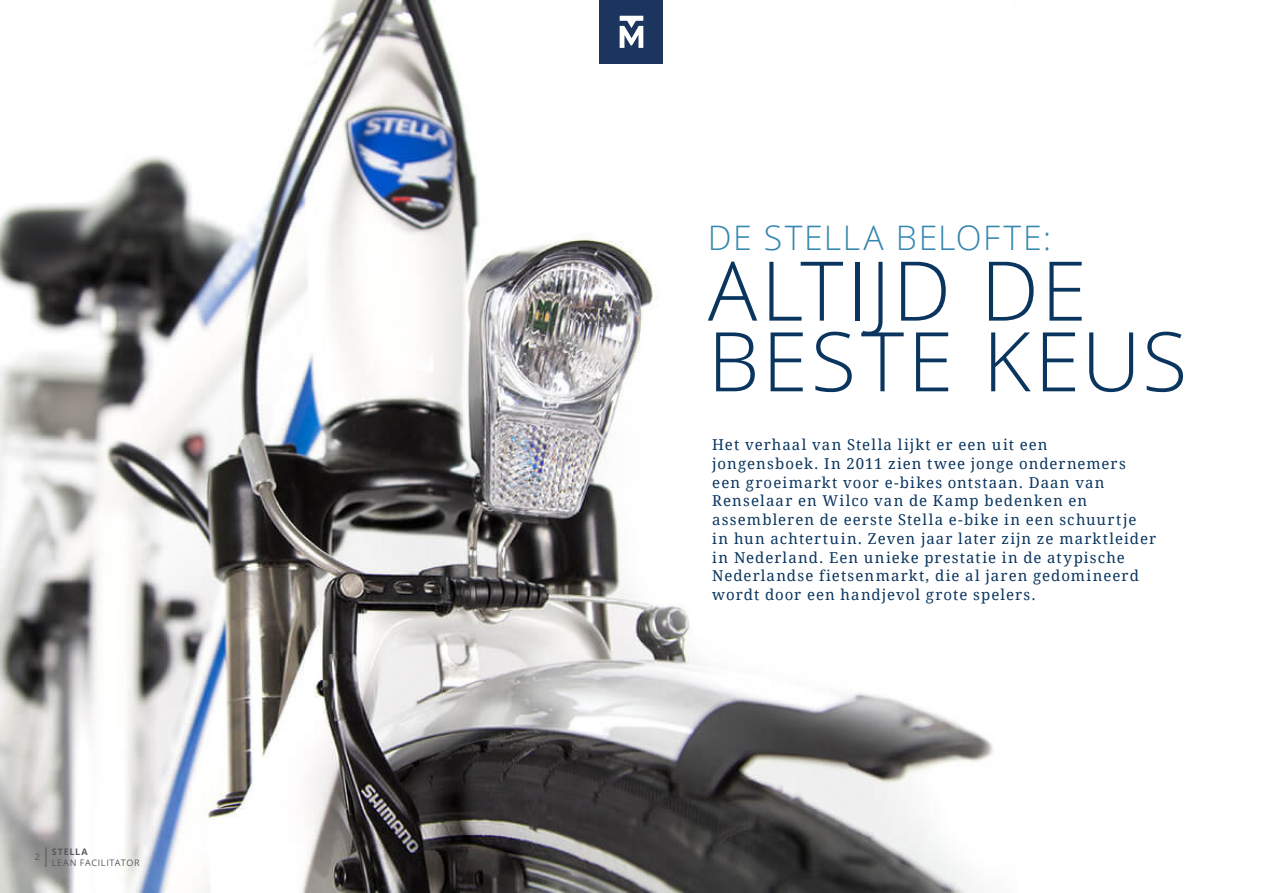
<style>
.page{position:relative;width:1263px;height:893px;background:#fff}
.page>*{position:absolute;margin:0;border:0;box-sizing:border-box;transform-origin:0 0}
.Page_header_kopie{font:300 82.35px "Open Sans";letter-spacing:.035em;color:#0a355e}
.Page_header_kopie-2{font:300 33.75px "Open Sans";letter-spacing:.045em;color:#3587b0}
.t1{font:15px/18.8px "Droid Serif";letter-spacing:.07em;color:#0a355e}
.t2{font:9px "Open Sans";letter-spacing:.08em;color:#57585a}
.t3{font:700 9px "Open Sans";letter-spacing:.085em;color:#57585a}
</style>
<div class="page">
<img style="left:0;top:0;width:994px;height:893px">
<div style="left:607px;top:120px;width:656px;height:377px;background:#fff"></div>
<svg style="left:46px;top:847px;width:1px;height:20px"></svg>
<div style="left:600px;top:0;width:63px;height:64px;background:#1c355e"></div>
<svg style="left:620px;top:16px;width:23px;height:32px"></svg>
<p class="t2" style="left:35px;top:851px;width:7px">2</p>
<p class="t3" style="left:52px;top:846px;width:37px">STELLA</p>
<p class="t2" style="left:52px;top:856px;width:89px">LEAN FACILITATOR</p>
<p class="Page_header_kopie-2" style="left:708px;top:215px;width:345px">DE STELLA BELOFTE:</p>
<p class="Page_header_kopie" style="left:708px;top:234px;width:380px">ALTIJD DE</p>
<p class="Page_header_kopie" style="left:708px;top:305px;width:481px">BESTE KEUS</p>
<p class="t1" style="left:712px;top:435px;width:445px">Het verhaal van Stella lijkt er een uit een jongensboek. In 2011 zien twee jonge ondernemers een groeimarkt voor e-bikes ontstaan. Daan van Renselaar en Wilco van de Kamp bedenken en assembleren de eerste Stella e-bike in een schuurtje in hun achtertuin. Zeven jaar later zijn ze marktleider in Nederland. Een unieke prestatie in de atypische Nederlandse fietsenmarkt, die al jaren gedomineerd wordt door een handjevol grote spelers.</p>
</div>
